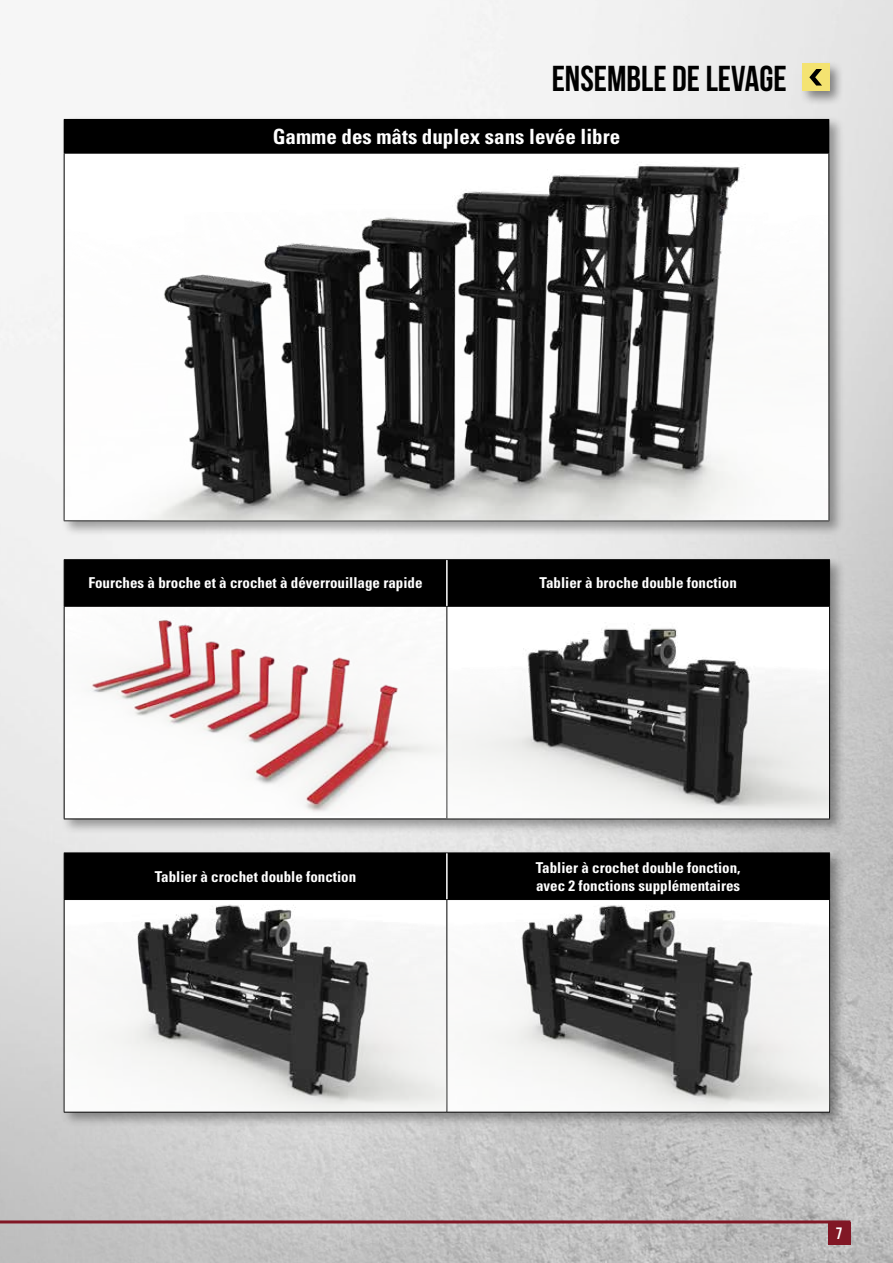
<style>
.page{position:relative;width:893px;height:1263px;background:#fff}
.page>*{position:absolute;margin:0;border:0;box-sizing:border-box;transform-origin:0 0}
.t1{font:700 36px "Bebas Neue";color:#000}
.t2{font:700 condensed 21px "Univers LT Std";color:#fff}
.t3{font:700 16.5px "Bebas Neue";color:#fff}
.t4{font:700 condensed 15px/18px "Univers LT Std";color:#fff}
</style>
<div class="page">
<img style="left:0;top:0;width:893px;height:1263px">
<hr style="left:0;top:1222px;width:1px;height:41px;background:#424242">
<hr style="left:0;top:1220px;width:850px;height:3px;background:#811725">
<div style="left:828px;top:1222px;width:22px;height:23px;background:#811725"></div>
<div style="left:799px;top:61px;width:46px;height:45px;background:#000;opacity:.45"></div>
<div style="left:802px;top:64px;width:27px;height:27px;background:#f4e371"></div>
<svg style="left:809px;top:69px;width:13px;height:17px"></svg>
<div style="left:60px;top:116px;width:784px;height:420px;background:#000;opacity:.35"></div>
<div style="left:64px;top:119px;width:765px;height:34px;background:#000"></div>
<hr style="left:64px;top:153px;width:765px;height:1px;background:#000">
<hr style="left:64px;top:154px;width:1px;height:366px;background:#000">
<hr style="left:828px;top:154px;width:1px;height:366px;background:#000">
<hr style="left:64px;top:520px;width:765px;height:1px;background:#000">
<div style="left:60px;top:556px;width:785px;height:278px;background:#000;opacity:.35"></div>
<div style="left:65px;top:560px;width:764px;height:46px;background:#000"></div>
<hr style="left:64px;top:559px;width:383px;height:1px;background:#000">
<hr style="left:64px;top:560px;width:1px;height:46px;background:#000">
<hr style="left:447px;top:559px;width:383px;height:1px;background:#000">
<hr style="left:829px;top:560px;width:1px;height:46px;background:#000">
<hr style="left:64px;top:606px;width:383px;height:1px;background:#000">
<hr style="left:64px;top:607px;width:1px;height:211px;background:#000">
<hr style="left:447px;top:606px;width:383px;height:1px;background:#000">
<hr style="left:829px;top:607px;width:1px;height:211px;background:#000">
<hr style="left:64px;top:818px;width:383px;height:1px;background:#000">
<hr style="left:447px;top:818px;width:383px;height:1px;background:#000">
<hr style="left:446px;top:560px;width:2px;height:46px;background:#fff">
<div style="left:60px;top:849px;width:785px;height:279px;background:#000;opacity:.35"></div>
<div style="left:65px;top:853px;width:764px;height:45px;background:#000"></div>
<hr style="left:64px;top:852px;width:383px;height:1px;background:#000">
<hr style="left:64px;top:853px;width:1px;height:46px;background:#000">
<hr style="left:447px;top:852px;width:383px;height:1px;background:#000">
<hr style="left:829px;top:853px;width:1px;height:46px;background:#000">
<hr style="left:64px;top:899px;width:383px;height:1px;background:#000">
<hr style="left:64px;top:900px;width:1px;height:212px;background:#000">
<hr style="left:447px;top:899px;width:383px;height:1px;background:#000">
<hr style="left:446px;top:900px;width:1px;height:212px;background:#000">
<hr style="left:829px;top:900px;width:1px;height:212px;background:#000">
<hr style="left:64px;top:1112px;width:383px;height:1px;background:#000">
<hr style="left:447px;top:1112px;width:383px;height:1px;background:#000">
<hr style="left:446px;top:853px;width:2px;height:46px;background:#fff">
<img style="left:65px;top:154px;width:763px;height:366px">
<img style="left:65px;top:607px;width:381px;height:208px">
<img style="left:446px;top:607px;width:382px;height:211px">
<img style="left:65px;top:898px;width:381px;height:212px">
<img style="left:448px;top:898px;width:382px;height:212px">
<h1 class="t1" style="left:552px;top:59px;width:236px">ENSEMBLE DE LEVAGE</h1>
<h2 class="t2" style="left:273px;top:124px;width:349px">Gamme des mâts duplex sans levée libre</h2>
<p class="t4" style="left:88px;top:574px;width:336px">Fourches à broche et à crochet à déverrouillage rapide</p>
<p class="t4" style="left:540px;top:574px;width:199px">Tablier à broche double fonction</p>
<p class="t4" style="left:155px;top:867px;width:203px">Tablier à crochet double fonction</p>
<p class="t4" style="left:536px;top:858px;width:206px">Tablier à crochet double fonction, avec 2 fonctions supplémentaires</p>
<p class="t3" style="left:836px;top:1224px;width:8px">7</p>
</div>
